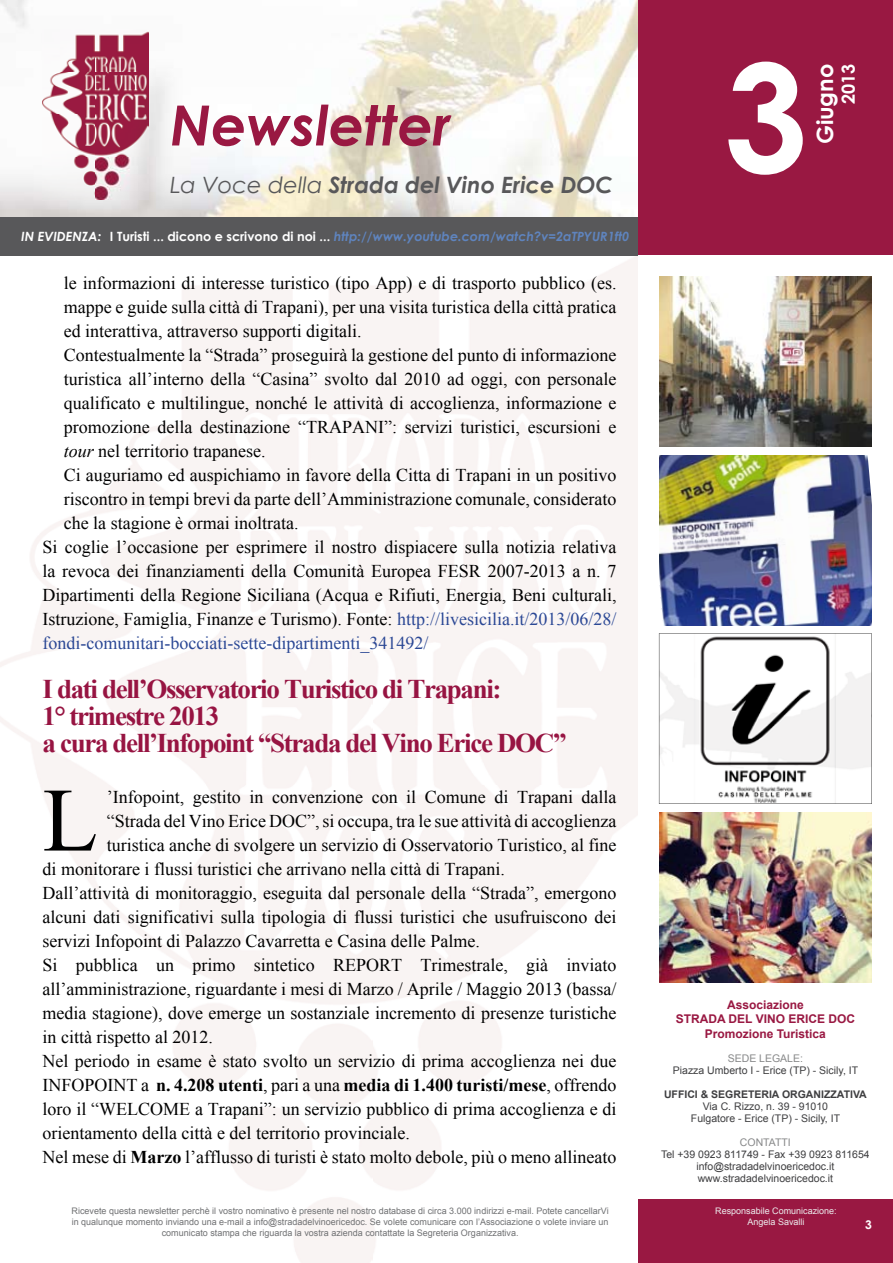
<style>
.page{position:relative;width:893px;height:1263px;background:#fff}
.page>*{position:absolute;margin:0;border:0;box-sizing:border-box;transform-origin:0 0}
.t1{font:700 150px "Century Gothic";color:#fff}
.t2{font:90.45px "Times New Roman";color:#000}
.t3{font:italic 700 55.5px "Century Gothic";color:#991842}
.t4{font:700 27px/27px "Times New Roman";letter-spacing:-.05em;color:#971442}
.t5{font:italic 700 22.5px "Century Gothic";color:#58585a}
.t6{font:700 22.5px "Century Gothic";color:#fff}
.t7{font:18px "Times New Roman";color:#000}
.t8{font:700 18px "Times New Roman";color:#000}
.t9{font:18px "Times New Roman";color:#2b4895}
.t10{font:700 18px "Century Gothic";color:#fff}
.t11{font:italic 700 12.75px "Century Gothic";color:#5f84be}
.t12{font:700 12px/14.4px "Arial";color:#991842;text-align:center}
.t13{font:700 12px "Century Gothic";color:#fff}
.t14{font:10.5px/12px "Arial";color:#3e3e40;text-align:center}
.t15{font:700 10.5px "Arial";color:#3e3e40}
.t16{font:10.5px "Arial";color:#878889}
.t17{font:9px/10.8px "Arial";color:#707173;text-align:center}
.t18{font:9px/10.8px "Arial";color:#ececed;text-align:center}
.s1{font-weight:400}
.s2{color:#fff}
.s3{font-style:normal;color:#fff}
.s4{font-style:italic}
.s5{color:#2b4895}
.s6{font-weight:700}
</style>
<div class="page">
<img style="left:0;top:0;width:638px;height:217px">
<img style="left:0;top:255px;width:638px;height:1008px">
<div style="left:638px;top:0;width:255px;height:255px;background:#991842"></div>
<img style="left:43px;top:30px;width:106px;height:170px">
<div style="left:638px;top:1199px;width:255px;height:64px;background:#991842"></div>
<div style="left:0;top:217px;width:638px;height:38px;background:#58585a"></div>
<img style="left:659px;top:276px;width:213px;height:170px">
<img style="left:659px;top:455px;width:213px;height:170px">
<svg style="left:659px;top:633px;width:213px;height:171px"></svg>
<img style="left:659px;top:812px;width:213px;height:170px">
<h3 class="t3" style="left:170px;top:83px;width:282px">Newsletter</h3>
<p class="t5" style="left:170px;top:168px;width:444px"><span class="s1">La Voce della</span> Strada del Vino Erice DOC</p>
<p class="t11" style="left:21px;top:226px;width:610px"><span class="s2">IN EVIDENZA:</span> <span class="s3">I Turisti ... dicono e scrivono di noi ...</span> http://www.youtube.com/watch?v=2aTPYUR1ft0</p>
<p class="t7" style="left:64px;top:271px;width:554px">le informazioni di interesse turistico (tipo App) e di trasporto pubblico (es.</p>
<p class="t7" style="left:64px;top:295px;width:554px">mappe e guide sulla città di Trapani), per una visita turistica della città pratica</p>
<p class="t7" style="left:64px;top:319px;width:299px">ed interattiva, attraverso supporti digitali.</p>
<p class="t7" style="left:64px;top:343px;width:554px">Contestualmente la “Strada” proseguirà la gestione del punto di informazione</p>
<p class="t7" style="left:64px;top:367px;width:554px">turistica all’interno della “Casina” svolto dal 2010 ad oggi, con personale</p>
<p class="t7" style="left:64px;top:391px;width:554px">qualificato e multilingue, nonché le attività di accoglienza, informazione e</p>
<p class="t7" style="left:64px;top:415px;width:554px">promozione della destinazione “TRAPANI”: servizi turistici, escursioni e</p>
<p class="t7" style="left:64px;top:439px;width:203px"><span class="s4">tour</span> nel territorio trapanese.</p>
<p class="t7" style="left:64px;top:463px;width:554px">Ci auguriamo ed auspichiamo in favore della Citta di Trapani in un positivo</p>
<p class="t7" style="left:64px;top:487px;width:554px">riscontro in tempi brevi da parte dell’Amministrazione comunale, considerato</p>
<p class="t7" style="left:64px;top:511px;width:236px">che la stagione è ormai inoltrata.</p>
<p class="t7" style="left:43px;top:535px;width:576px">Si coglie l’occasione per esprimere il nostro dispiacere sulla notizia relativa</p>
<p class="t7" style="left:43px;top:559px;width:576px">la revoca dei finanziamenti della Comunità Europea FESR 2007-2013 a n. 7</p>
<p class="t7" style="left:43px;top:583px;width:576px">Dipartimenti della Regione Siciliana (Acqua e Rifiuti, Energia, Beni culturali,</p>
<p class="t7" style="left:43px;top:607px;width:576px">Istruzione, Famiglia, Finanze e Turismo). Fonte: <span class="s5">http://livesicilia.it/2013/06/28/</span></p>
<p class="t9" style="left:43px;top:631px;width:387px">fondi-comunitari-bocciati-sette-dipartimenti_341492/</p>
<h3 class="t4" style="left:43px;top:674px;width:525px">I dati dell’Osservatorio Turistico di Trapani:<br>1° trimestre 2013<br>a cura dell’Infopoint “Strada del Vino Erice DOC”</h3>
<h2 class="t2" style="left:43px;top:759px;width:57px">L</h2>
<p class="t7" style="left:107px;top:784px;width:511px">’Infopoint, gestito in convenzione con il Comune di Trapani dalla</p>
<p class="t7" style="left:107px;top:808px;width:511px">“Strada del Vino Erice DOC”, si occupa, tra le sue attività di accoglienza</p>
<p class="t7" style="left:107px;top:832px;width:511px">turistica anche di svolgere un servizio di Osservatorio Turistico, al fine</p>
<p class="t7" style="left:43px;top:856px;width:464px">di monitorare i flussi turistici che arrivano nella città di Trapani.</p>
<p class="t7" style="left:43px;top:880px;width:576px">Dall’attività di monitoraggio, eseguita dal personale della “Strada”, emergono</p>
<p class="t7" style="left:43px;top:904px;width:576px">alcuni dati significativi sulla tipologia di flussi turistici che usufruiscono dei</p>
<p class="t7" style="left:43px;top:928px;width:439px">servizi Infopoint di Palazzo Cavarretta e Casina delle Palme.</p>
<p class="t7" style="left:43px;top:952px;width:576px">Si pubblica un primo sintetico REPORT Trimestrale, già inviato</p>
<p class="t7" style="left:43px;top:976px;width:575px">all’amministrazione, riguardante i mesi di Marzo / Aprile / Maggio 2013 (bassa/</p>
<p class="t7" style="left:43px;top:1000px;width:576px">media stagione), dove emerge un sostanziale incremento di presenze turistiche</p>
<p class="t7" style="left:43px;top:1024px;width:172px">in città rispetto al 2012.</p>
<p class="t7" style="left:43px;top:1048px;width:576px">Nel periodo in esame è stato svolto un servizio di prima accoglienza nei due</p>
<p class="t8" style="left:43px;top:1072px;width:576px"><span class="s1">INFOPOINT a</span> n. 4.208 utenti<span class="s1">, pari a una</span> media di 1.400 turisti/mese<span class="s1">, offrendo</span></p>
<p class="t7" style="left:43px;top:1096px;width:575px">loro il “WELCOME a Trapani”: un servizio pubblico di prima accoglienza e di</p>
<p class="t7" style="left:43px;top:1120px;width:369px">orientamento della città e del territorio provinciale.</p>
<p class="t7" style="left:43px;top:1144px;width:576px">Nel mese di <span class="s6">Marzo</span> l’afflusso di turisti è stato molto debole, più o meno allineato</p>
<p class="t17" style="left:72px;top:1206px;width:539px">Ricevete questa newsletter perchè il vostro nominativo è presente nel nostro database di circa 3.000 indirizzi e-mail. Potete cancellarVi in qualunque momento inviando una e-mail a info@stradadelvinoericedoc. Se volete comunicare con l’Associazione o volete inviare un comunicato stampa che riguarda la vostra azienda contattate la Segreteria Organizzativa.</p>
<h1 class="t1" style="left:724px;top:4px;width:85px">3</h1>
<p class="t6" style="left:808px;top:144px;width:82px;rotate:-90deg">Giugno</p>
<p class="t10" style="left:835px;top:104px;width:42px;rotate:-90deg">2013</p>
<p class="t12" style="left:676px;top:998px;width:181px">Associazione<br>STRADA DEL VINO ERICE DOC<br>Promozione Turistica</p>
<p class="t16" style="left:728px;top:1051px;width:77px">SEDE LEGALE:</p>
<p class="t14" style="left:673px;top:1064px;width:187px">Piazza Umberto I - Erice (TP) - Sicily, IT</p>
<p class="t15" style="left:664px;top:1087px;width:204px">UFFICI &amp; SEGRETERIA ORGANIZZATIVA</p>
<p class="t14" style="left:691px;top:1100px;width:151px">Via C. Rizzo, n. 39 - 91010<br>Fulgatore - Erice (TP) - Sicily, IT</p>
<p class="t16" style="left:740px;top:1135px;width:52px">CONTATTI</p>
<p class="t14" style="left:661px;top:1148px;width:210px">Tel +39 0923 811749 - Fax +39 0923 811654 info@stradadelvinoericedoc.it www.stradadelvinoericedoc.it</p>
<p class="t18" style="left:715px;top:1206px;width:123px">Responsabile Comunicazione:<br>Angela Savalli</p>
<p class="t13" style="left:865px;top:1216px;width:8px">3</p>
</div>
